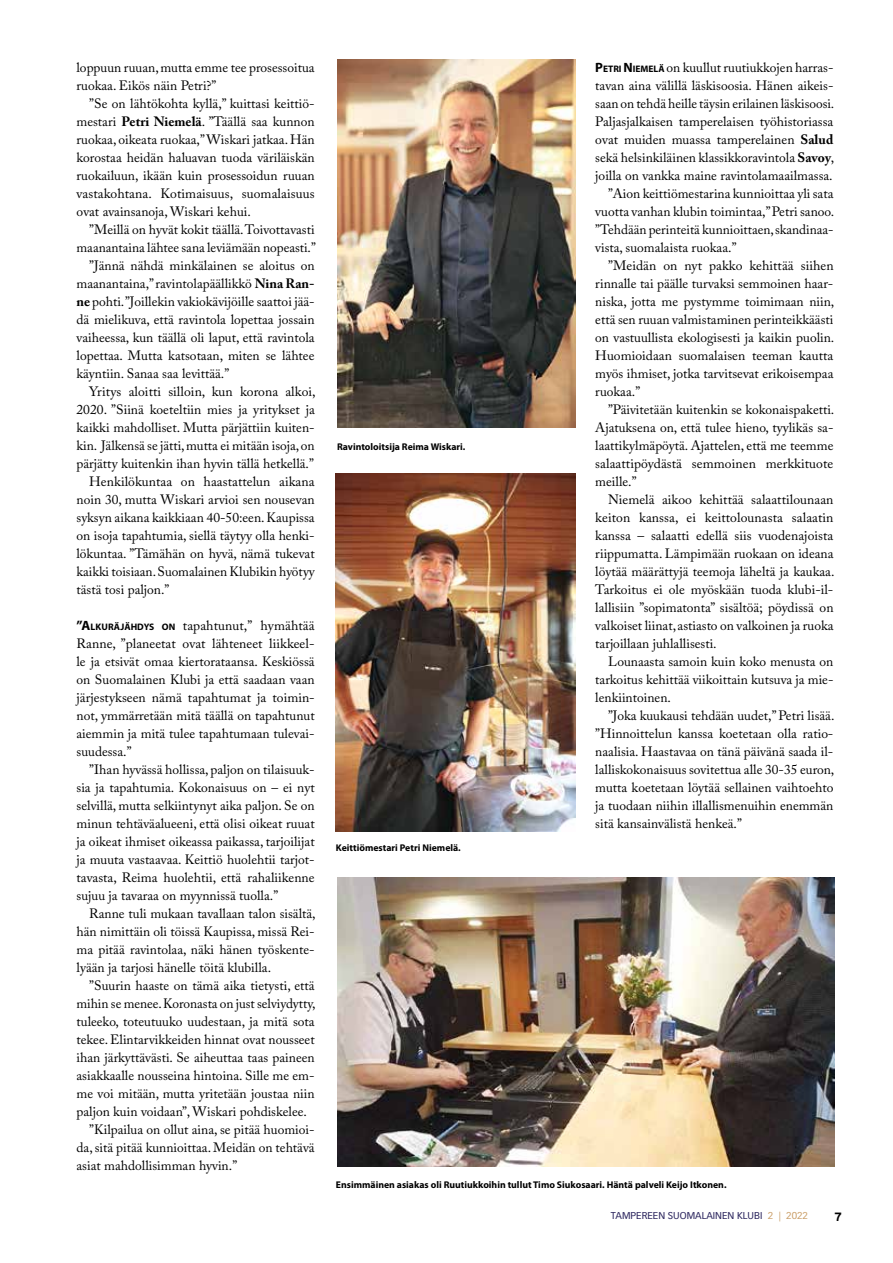
<style>
.page{position:relative;width:893px;height:1263px;background:#fff}
.page>*{position:absolute;margin:0;border:0;box-sizing:border-box;transform-origin:0 0}
.t1{font:13.5px/18px "Adobe Caslon Pro";color:#000;text-align:justify}
.t2{font:700 12px "Interstate";color:#000}
.t3{font:700 9.75px "Myriad Pro";color:#000}
.t4{font:9.75px "Vectora LT Std";color:#29235c}
.s1{font-weight:700}
.s2{font-family:"Myriad Pro";font-weight:700}
.s3{font-family:"Myriad Pro";font-weight:700;font-size:9.45px}
.s4{color:#ca9e67}
</style>
<div class="page">
<img style="left:337px;top:60px;width:238px;height:367px">
<img style="left:336px;top:473px;width:239px;height:359px">
<img style="left:337px;top:878px;width:497px;height:289px">
<p class="t1" style="left:77px;top:58px;width:240px">loppuun ruuan, mutta emme tee prosessoitua ruokaa. Eikös näin Petri?”</p>
<p class="t1" style="left:77px;top:94px;width:240px;text-indent:13px">”Se on lähtökohta kyllä,” kuittasi keittiö&shy;mestari <span class="s1">Petri Niemelä</span>. ”Täällä saa kunnon ruokaa, oikeata ruokaa,” Wiskari jatkaa. Hän korostaa heidän haluavan tuoda väriläiskän ruokailuun, ikään kuin prosessoidun ruuan vastakohtana. Kotimaisuus, suomalaisuus ovat avainsanoja, Wiskari kehui.</p>
<p class="t1" style="left:89px;top:220px;width:227px">”Meillä on hyvät kokit täällä. Toivottavasti</p>
<p class="t1" style="left:77px;top:238px;width:241px">maanantaina lähtee sana leviämään nopeasti.”</p>
<p class="t1" style="left:89px;top:256px;width:227px">”Jännä nähdä minkälainen se aloitus on</p>
<p class="t1" style="left:77px;top:274px;width:240px">maanantaina,” ravintolapäällikkö <span class="s1">Nina Ran-</span></p>
<p class="t1" style="left:77px;top:292px;width:240px"><span class="s1">ne</span> pohti. ”Joillekin vakiokävijöille saattoi jää-</p>
<p class="t1" style="left:77px;top:310px;width:240px">dä mielikuva, että ravintola lopettaa jossain</p>
<p class="t1" style="left:77px;top:328px;width:240px">vaiheessa, kun täällä oli laput, että ravintola</p>
<p class="t1" style="left:77px;top:346px;width:239px">lopettaa. Mutta katsotaan, miten se lähtee</p>
<p class="t1" style="left:77px;top:364px;width:154px">käyntiin. Sanaa saa levittää.”</p>
<p class="t1" style="left:89px;top:382px;width:228px">Yritys aloitti silloin, kun korona alkoi,</p>
<p class="t1" style="left:77px;top:400px;width:240px">2020. ”Siinä koeteltiin mies ja yritykset ja</p>
<p class="t1" style="left:77px;top:418px;width:240px">kaikki mahdolliset. Mutta pärjättiin kuiten-</p>
<p class="t1" style="left:77px;top:436px;width:239px">kin. Jälkensä se jätti, mutta ei mitään isoja, on</p>
<p class="t1" style="left:77px;top:454px;width:239px">pärjätty kuitenkin ihan hyvin tällä hetkellä.”</p>
<p class="t1" style="left:89px;top:472px;width:227px">Henkilökuntaa on haastattelun aikana</p>
<p class="t1" style="left:77px;top:490px;width:240px">noin 30, mutta Wiskari arvioi sen nousevan</p>
<p class="t1" style="left:77px;top:508px;width:240px">syksyn aikana kaikkiaan 40-50:een. Kaupissa</p>
<p class="t1" style="left:77px;top:526px;width:240px">on isoja tapahtumia, siellä täytyy olla henki-</p>
<p class="t1" style="left:77px;top:544px;width:240px">lökuntaa. ”Tämähän on hyvä, nämä tukevat</p>
<p class="t1" style="left:77px;top:562px;width:240px">kaikki toisiaan. Suomalainen Klubikin hyötyy</p>
<p class="t1" style="left:77px;top:580px;width:94px">tästä tosi paljon.”</p>
<p class="t1" style="left:77px;top:616px;width:240px"><span class="s2">”A</span><span class="s3">LKURÄJÄHDYS ON</span> tapahtunut,” hymähtää Ranne, ”planeetat ovat lähteneet liikkeel&shy;le ja etsivät omaa kiertorataansa. Keskiössä on Suomalainen Klubi ja että saadaan vaan järjestykseen nämä tapahtumat ja toimin&shy;not, ymmärretään mitä täällä on tapahtunut aiemmin ja mitä tulee tapahtumaan tulevai&shy;suudessa.”</p>
<p class="t1" style="left:77px;top:760px;width:240px;text-indent:13px">”Ihan hyvässä hollissa, paljon on tilaisuuk&shy;sia ja tapahtumia. Kokonaisuus on – ei nyt selvillä, mutta selkiintynyt aika paljon. Se on minun tehtäväalueeni, että olisi oikeat ruuat ja oikeat ihmiset oikeassa paikassa, tarjoilijat ja muuta vastaavaa. Keittiö huolehtii tarjot&shy;tavasta, Reima huolehtii, että rahaliikenne sujuu ja tavaraa on myynnissä tuolla.”</p>
<p class="t1" style="left:77px;top:904px;width:241px;text-indent:13px">Ranne tuli mukaan tavallaan talon sisältä, hän nimittäin oli töissä Kaupissa, missä Rei&shy;ma pitää ravintolaa, näki hänen työskente&shy;lyään ja tarjosi hänelle töitä klubilla.</p>
<p class="t1" style="left:89px;top:976px;width:227px">”Suurin haaste on tämä aika tietysti, että</p>
<p class="t1" style="left:77px;top:994px;width:241px">mihin se menee. Koronasta on just selviydytty,</p>
<p class="t1" style="left:77px;top:1012px;width:240px">tuleeko, toteutuuko uudestaan, ja mitä sota</p>
<p class="t1" style="left:77px;top:1030px;width:240px">tekee. Elintarvikkeiden hinnat ovat nousseet</p>
<p class="t1" style="left:77px;top:1048px;width:240px">ihan järkyttävästi. Se aiheuttaa taas paineen</p>
<p class="t1" style="left:77px;top:1066px;width:240px">asiakkaalle nousseina hintoina. Sille me em-</p>
<p class="t1" style="left:77px;top:1084px;width:240px">me voi mitään, mutta yritetään joustaa niin</p>
<p class="t1" style="left:77px;top:1102px;width:232px">paljon kuin voidaan”, Wiskari pohdiskelee.</p>
<p class="t1" style="left:89px;top:1120px;width:227px">”Kilpailua on ollut aina, se pitää huomioi-</p>
<p class="t1" style="left:77px;top:1138px;width:240px">da, sitä pitää kunnioittaa. Meidän on tehtävä</p>
<p class="t1" style="left:77px;top:1156px;width:162px">asiat mahdollisimman hyvin.”</p>
<p class="t3" style="left:337px;top:440px;width:130px">Ravintoloitsija Reima Wiskari.</p>
<p class="t3" style="left:336px;top:842px;width:126px">Keittiömestari Petri Niemelä.</p>
<p class="t1" style="left:595px;top:58px;width:240px"><span class="s2">P</span><span class="s3">ETRI</span> <span class="s2">N</span> <span class="s3">IEMELÄ</span> on kuullut ruutiukkojen harras-</p>
<p class="t1" style="left:595px;top:76px;width:240px">tavan aina välillä läskisoosia. Hänen aikeis-</p>
<p class="t1" style="left:595px;top:94px;width:241px">saan on tehdä heille täysin erilainen läskisoosi.</p>
<p class="t1" style="left:595px;top:112px;width:240px">Paljasjalkaisen tamperelaisen työhistoriassa</p>
<p class="t1" style="left:595px;top:130px;width:240px">ovat muiden muassa tamperelainen <span class="s1">Salud</span></p>
<p class="t1" style="left:595px;top:148px;width:241px">sekä helsinkiläinen klassikkoravintola <span class="s1">Savoy</span>,</p>
<p class="t1" style="left:595px;top:166px;width:239px">joilla on vankka maine ravintolamaailmassa.</p>
<p class="t1" style="left:608px;top:184px;width:227px">”Aion keittiömestarina kunnioittaa yli sata</p>
<p class="t1" style="left:595px;top:202px;width:241px">vuotta vanhan klubin toimintaa,” Petri sanoo.</p>
<p class="t1" style="left:595px;top:220px;width:240px">”Tehdään perinteitä kunnioittaen, skandinaa-</p>
<p class="t1" style="left:595px;top:238px;width:143px">vista, suomalaista ruokaa.”</p>
<p class="t1" style="left:608px;top:256px;width:227px">”Meidän on nyt pakko kehittää siihen</p>
<p class="t1" style="left:595px;top:274px;width:240px">rinnalle tai päälle turvaksi semmoinen haar-</p>
<p class="t1" style="left:595px;top:292px;width:241px">niska, jotta me pystymme toimimaan niin,</p>
<p class="t1" style="left:595px;top:310px;width:240px">että sen ruuan valmistaminen perinteikkäästi</p>
<p class="t1" style="left:595px;top:328px;width:241px">on vastuullista ekologisesti ja kaikin puolin.</p>
<p class="t1" style="left:595px;top:346px;width:239px">Huomioidaan suomalaisen teeman kautta</p>
<p class="t1" style="left:595px;top:364px;width:240px">myös ihmiset, jotka tarvitsevat erikoisempaa</p>
<p class="t1" style="left:595px;top:382px;width:46px">ruokaa.”</p>
<p class="t1" style="left:608px;top:400px;width:228px">”Päivitetään kuitenkin se kokonaispaketti.</p>
<p class="t1" style="left:595px;top:418px;width:240px">Ajatuksena on, että tulee hieno, tyylikäs sa-</p>
<p class="t1" style="left:595px;top:436px;width:240px">laattikylmäpöytä. Ajattelen, että me teemme</p>
<p class="t1" style="left:595px;top:454px;width:239px">salaattipöydästä semmoinen merkkituote</p>
<p class="t1" style="left:595px;top:472px;width:43px">meille.”</p>
<p class="t1" style="left:608px;top:490px;width:227px">Niemelä aikoo kehittää salaattilounaan</p>
<p class="t1" style="left:595px;top:508px;width:240px">keiton kanssa, ei keittolounasta salaatin</p>
<p class="t1" style="left:595px;top:526px;width:239px">kanssa – salaatti edellä siis vuodenajoista</p>
<p class="t1" style="left:595px;top:544px;width:240px">riippumatta. Lämpimään ruokaan on ideana</p>
<p class="t1" style="left:595px;top:562px;width:241px">löytää määrättyjä teemoja läheltä ja kaukaa.</p>
<p class="t1" style="left:595px;top:580px;width:240px">Tarkoitus ei ole myöskään tuoda klubi-il-</p>
<p class="t1" style="left:595px;top:598px;width:240px">lallisiin ”sopimatonta” sisältöä; pöydissä on</p>
<p class="t1" style="left:595px;top:616px;width:240px">valkoiset liinat, astiasto on valkoinen ja ruoka</p>
<p class="t1" style="left:595px;top:634px;width:123px">tarjoillaan juhlallisesti.</p>
<p class="t1" style="left:608px;top:652px;width:227px">Lounaasta samoin kuin koko menusta on</p>
<p class="t1" style="left:595px;top:670px;width:240px">tarkoitus kehittää viikoittain kutsuva ja mie-</p>
<p class="t1" style="left:595px;top:688px;width:77px">lenkiintoinen.</p>
<p class="t1" style="left:608px;top:706px;width:228px">”Joka kuukausi tehdään uudet,” Petri lisää.</p>
<p class="t1" style="left:595px;top:724px;width:240px">”Hinnoittelun kanssa koetetaan olla ratio-</p>
<p class="t1" style="left:595px;top:742px;width:240px">naalisia. Haastavaa on tänä päivänä saada il-</p>
<p class="t1" style="left:595px;top:760px;width:241px">lalliskokonaisuus sovitettua alle 30-35 euron,</p>
<p class="t1" style="left:595px;top:778px;width:240px">mutta koetetaan löytää sellainen vaihtoehto</p>
<p class="t1" style="left:595px;top:796px;width:240px">ja tuodaan niihin illallismenuihin enemmän</p>
<p class="t1" style="left:595px;top:814px;width:148px">sitä kansainvälistä henkeä.”</p>
<p class="t3" style="left:336px;top:1178px;width:392px">Ensimmäinen asiakas oli Ruutiukkoihin tullut Timo Siukosaari. Häntä palveli Keijo Itkonen.</p>
<p class="t4" style="left:611px;top:1210px;width:198px">TAMPEREEN SUOMALAINEN KLUBI <span class="s4">2 | 2022</span></p>
<p class="t2" style="left:834px;top:1210px;width:9px">7</p>
</div>
